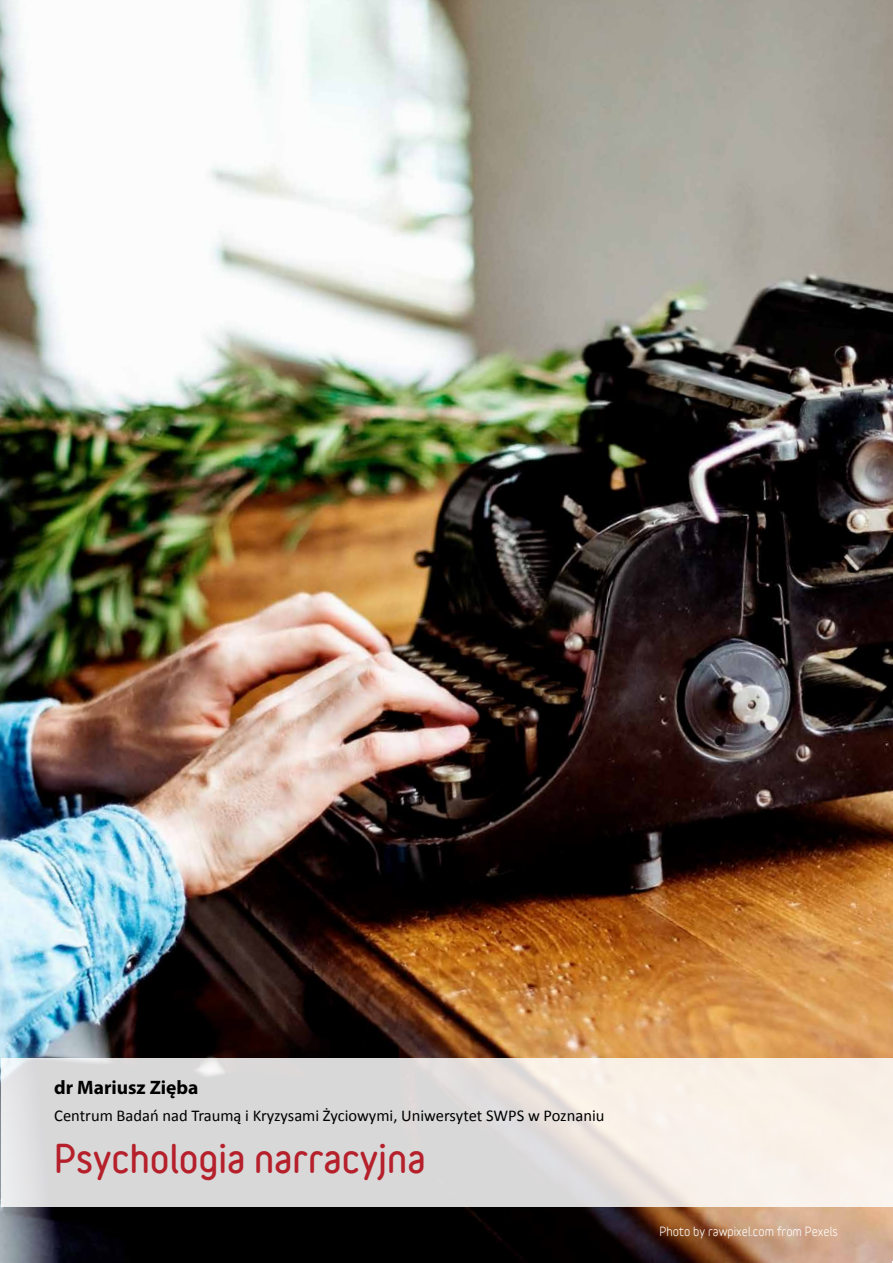
<style>
.page{position:relative;width:893px;height:1263px;background:#fff}
.page>*{position:absolute;margin:0;border:0;box-sizing:border-box;transform-origin:0 0}
.t1{font:36px "Variable Regular 4";color:#b5202b}
.t2{font:700 19.5px "Myriad Pro";color:#000}
.t3{font:16.5px "Calibri";color:#000}
.t4{font:700 12px "Variable";color:#fff}
</style>
<div class="page">
<img style="left:0;top:0;width:893px;height:1263px">
<svg style="left:1px;top:1059px;width:892px;height:148px;background:#e4e1de"></svg>
<p class="t2" style="left:54px;top:1075px;width:146px">dr Mariusz Zięba</p>
<p class="t3" style="left:54px;top:1106px;width:552px">Centrum Badań nad Traumą i Kryzysami Życiowymi, Uniwersytet SWPS w Poznaniu</p>
<h1 class="t1" style="left:54px;top:1130px;width:373px">Psychologia narracyjna</h1>
<p class="t4" style="left:659px;top:1222px;width:180px">Photo by rawpixel.com from Pexels</p>
</div>
